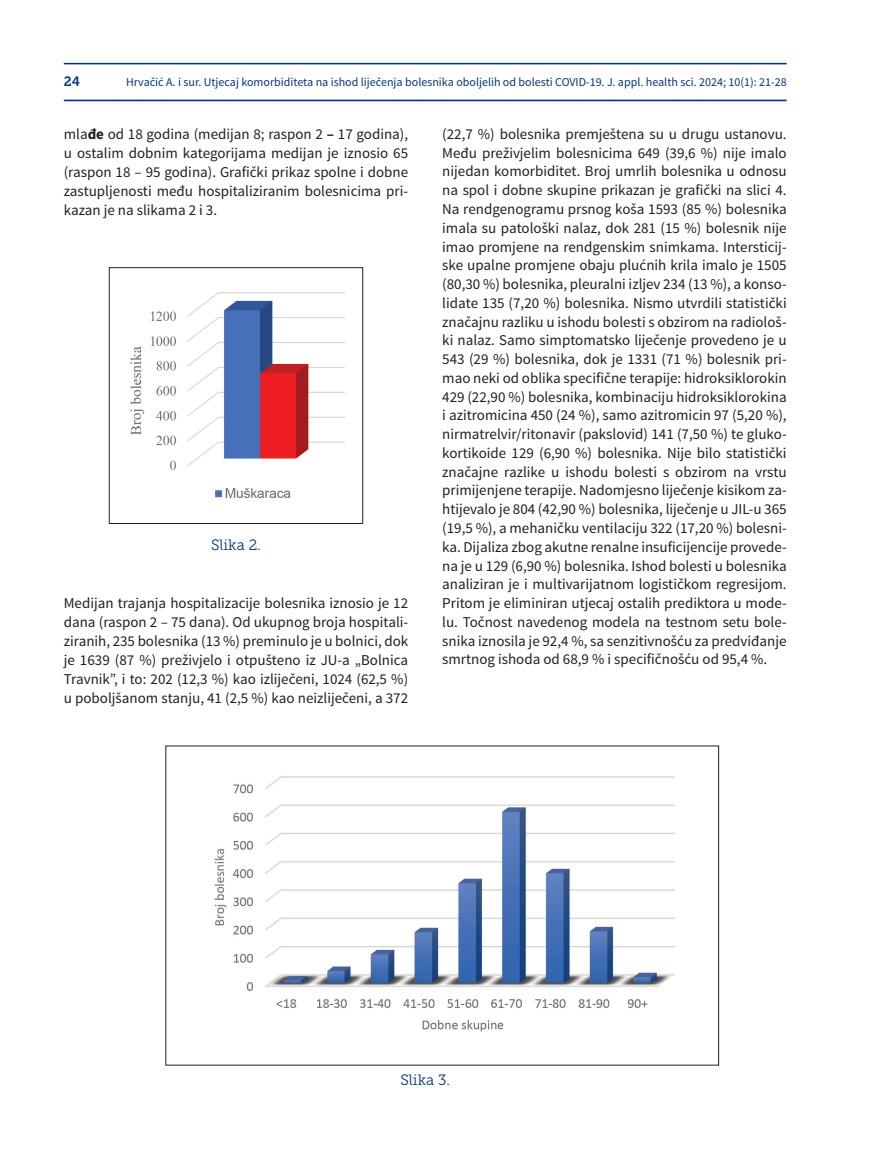
<style>
.page{position:relative;width:893px;height:1149px;background:#fff}
.page>*{position:absolute;margin:0;border:0;box-sizing:border-box;transform-origin:0 0}
.text{font:15px/18.8px "Source Sans Pro";color:#231f20;text-align:justify}
.tablica_naslov{font:15px "Museo Slab 300";color:#08347b}
.t1{font:13.5px "Museo Slab 700";color:#08347b}
.t2{font:12px "Source Sans Pro";color:#08347b}
.s1{font-weight:700}
</style>
<div class="page">
<hr style="left:64px;top:63px;width:723px;height:1px;background:#08347b">
<svg style="left:63px;top:99px;width:724px;height:2px"></svg>
<img style="left:130px;top:292px;width:215px;height:206px">
<div style="left:109px;top:267px;width:254px;height:256px;border:1px solid #231f20"></div>
<img style="left:214px;top:776px;width:461px;height:256px">
<p class="t1" style="left:64px;top:73px;width:18px">24</p>
<p class="t2" style="left:126px;top:74px;width:662px">Hrvačić A. i sur. Utjecaj komorbiditeta na ishod liječenja bolesnika oboljelih od bolesti COVID-19. J. appl. health sci. 2024; 10(1): 21-28</p>
<p class="text" style="left:442px;top:125px;width:346px">(22,7 %) bolesnika premještena su u drugu ustanovu.<br>Među preživjelim bolesnicima 649 (39,6 %) nije imalo nijedan komorbiditet. Broj umrlih bolesnika u odnosu na spol i dobne skupine prikazan je grafički na slici 4.<br>Na rendgenogramu prsnog koša 1593 (85 %) bolesnika imala su patološki nalaz, dok 281 (15 %) bolesnik nije imao promjene na rendgenskim snimkama. Intersticij&shy;ske upalne promjene obaju plućnih krila imalo je 1505 (80,30 %) bolesnika, pleuralni izljev 234 (13 %), a konso&shy;lidate 135 (7,20 %) bolesnika. Nismo utvrdili statistički značajnu razliku u ishodu bolesti s obzirom na radiološ&shy;ki nalaz. Samo simptomatsko liječenje provedeno je u 543 (29 %) bolesnika, dok je 1331 (71 %) bolesnik pri&shy;mao neki od oblika specifične terapije: hidroksiklorokin 429 (22,90 %) bolesnika, kombinaciju hidroksiklorokina i azitromicina 450 (24 %), samo azitromicin 97 (5,20 %), nirmatrelvir/ritonavir (pakslovid) 141 (7,50 %) te gluko&shy;kortikoide 129 (6,90 %) bolesnika. Nije bilo statistički značajne razlike u ishodu bolesti s obzirom na vrstu primijenjene terapije. Nadomjesno liječenje kisikom za&shy;htijevalo je 804 (42,90 %) bolesnika, liječenje u JIL-u 365 (19,5 %), a mehaničku ventilaciju 322 (17,20 %) bolesni&shy;ka. Dijaliza zbog akutne renalne insuficijencije provede&shy;na je u 129 (6,90 %) bolesnika. Ishod bolesti u bolesnika analiziran je i multivarijatnom logističkom regresijom.<br>Pritom je eliminiran utjecaj ostalih prediktora u mode&shy;lu. Točnost navedenog modela na testnom setu bole&shy;snika iznosila je 92,4 %, sa senzitivnošću za predviđanje smrtnog ishoda od 68,9 % i specifičnošću od 95,4 %.</p>
<p class="text" style="left:64px;top:125px;width:346px">mla<span class="s1">đe</span> od 18 godina (medijan 8; raspon 2 <span class="s1">–</span> 17 godina), u ostalim dobnim kategorijama medijan je iznosio 65 (raspon 18 – 95 godina). Grafički prikaz spolne i dobne zastupljenosti među hospitaliziranim bolesnicima pri&shy;kazan je na slikama 2 i 3.</p>
<p class="tablica_naslov" style="left:211px;top:537px;width:51px">Slika 2.</p>
<p class="text" style="left:64px;top:593px;width:346px">Medijan trajanja hospitalizacije bolesnika iznosio je 12 dana (raspon 2 – 75 dana). Od ukupnog broja hospitali&shy;ziranih, 235 bolesnika (13 %) preminulo je u bolnici, dok je 1639 (87 %) preživjelo i otpušteno iz JU-a „Bolnica Travnik”, i to: 202 (12,3 %) kao izliječeni, 1024 (62,5 %) u poboljšanom stanju, 41 (2,5 %) kao neizliječeni, a 372</p>
<p class="tablica_naslov" style="left:400px;top:1071px;width:51px">Slika 3.</p>
</div>
